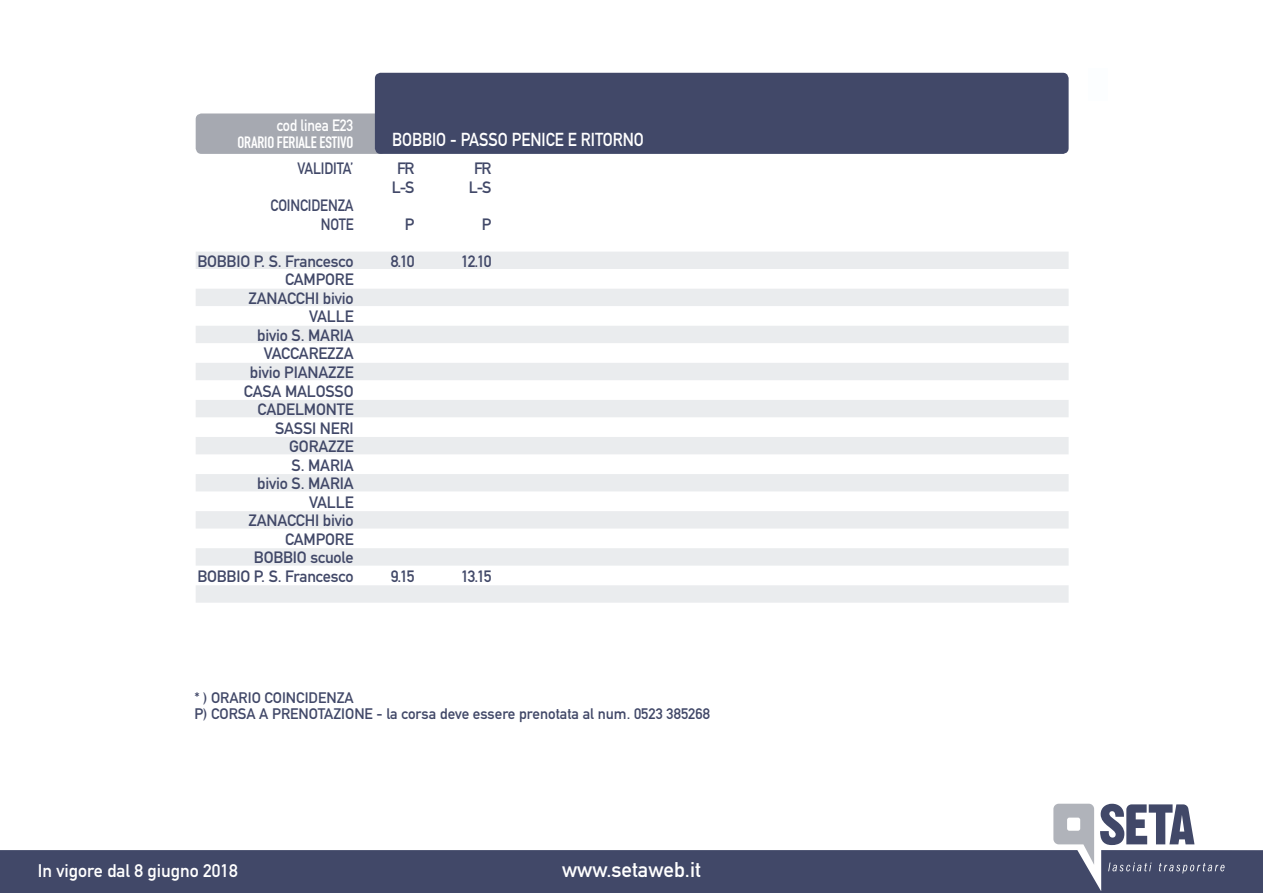
<style>
.page{position:relative;width:1263px;height:893px;background:#fff}
.page>*{position:absolute;margin:0;border:0;box-sizing:border-box;transform-origin:0 0}
.t1{font:21px "DIN Mittelschrift Alternate";color:#fff}
.t2{font:18.6px "DIN Mittelschrift";color:#fff;scale:.88 1}
.t3{font:18px "DIN Mittelschrift";color:#fff}
.t4{font:16.2px/18.6px "DIN Mittelschrift Alternate";letter-spacing:-.01em;color:#414868;text-align:right}
.t5{font:16.2px/18.6px "DIN Mittelschrift Alternate";letter-spacing:-.01em;color:#414868;text-align:right;scale:.88 1}
.t6{font:16.2px "DIN Engschrift Alternate";letter-spacing:-.01em;color:#fff}
.t7{font:16.2px "DIN Mittelschrift Alternate";letter-spacing:-.01em;color:#fff;scale:.88 1}
.t8{font:15px/16.2px "DIN Mittelschrift Alternate";color:#414868}
</style>
<div class="page">
<svg style="left:1053px;top:804px;width:41px;height:46px"></svg>
<div style="left:0;top:850px;width:1263px;height:43px;background:#414868"></div>
<svg style="left:1108px;top:862px;width:116px;height:11px"></svg>
<svg style="left:1100px;top:804px;width:94px;height:41px"></svg>
<div style="left:196px;top:113px;width:190px;height:41px;background:#a6a9b1;border-radius:6px"></div>
<div style="left:196px;top:252px;width:872px;height:17px;background:#eaecee"></div>
<div style="left:196px;top:289px;width:872px;height:17px;background:#eaecee"></div>
<div style="left:196px;top:326px;width:872px;height:17px;background:#eaecee"></div>
<div style="left:196px;top:363px;width:872px;height:17px;background:#eaecee"></div>
<div style="left:196px;top:400px;width:872px;height:17px;background:#eaecee"></div>
<div style="left:196px;top:437px;width:872px;height:17px;background:#eaecee"></div>
<div style="left:196px;top:474px;width:872px;height:17px;background:#eaecee"></div>
<div style="left:196px;top:511px;width:872px;height:17px;background:#eaecee"></div>
<div style="left:196px;top:548px;width:872px;height:18px;background:#eaecee"></div>
<div style="left:196px;top:585px;width:872px;height:18px;background:#eaecee"></div>
<div style="left:375px;top:73px;width:693px;height:81px;background:#414868;border-radius:6px"></div>
<p class="t7" style="left:277px;top:116px;width:89px">cod linea E23</p>
<p class="t6" style="left:238px;top:132px;width:117px">ORARIO FERIALE ESTIVO</p>
<p class="t5" style="left:297px;top:159px;width:65px">VALIDITA’</p>
<p class="t5" style="left:271px;top:196px;width:96px">COINCIDENZA<br>NOTE</p>
<p class="t4" style="left:197px;top:252px;width:158px">BOBBIO P. S. Francesco<br>CAMPORE<br>ZANACCHI bivio<br>VALLE<br>bivio S. MARIA<br>VACCAREZZA<br>bivio PIANAZZE<br>CASA MALOSSO<br>CADELMONTE<br>SASSI NERI<br>GORAZZE<br>S. MARIA<br>bivio S. MARIA<br>VALLE<br>ZANACCHI bivio<br>CAMPORE<br>BOBBIO scuole<br>BOBBIO P. S. Francesco</p>
<p class="t2" style="left:392px;top:128px;width:287px">BOBBIO - PASSO PENICE E RITORNO</p>
<p class="t4" style="left:397px;top:159px;width:19px">FR</p>
<p class="t4" style="left:474px;top:159px;width:19px">FR</p>
<p class="t4" style="left:392px;top:177px;width:24px">L-S</p>
<p class="t4" style="left:469px;top:177px;width:24px">L-S</p>
<p class="t4" style="left:405px;top:215px;width:11px">P</p>
<p class="t4" style="left:482px;top:215px;width:11px">P</p>
<p class="t4" style="left:391px;top:252px;width:25px">8.10</p>
<p class="t4" style="left:461px;top:252px;width:32px">12.10</p>
<p class="t4" style="left:391px;top:567px;width:25px">9.15</p>
<p class="t4" style="left:461px;top:567px;width:32px">13.15</p>
<p class="t8" style="left:194px;top:690px;width:517px">* ) ORARIO COINCIDENZA<br>P) CORSA A PRENOTAZIONE - la corsa deve essere prenotata al num. 0523 385268</p>
<p class="t3" style="left:38px;top:861px;width:201px">In vigore dal 8 giugno 2018</p>
<p class="t1" style="left:562px;top:857px;width:140px">www.setaweb.it</p>
</div>
